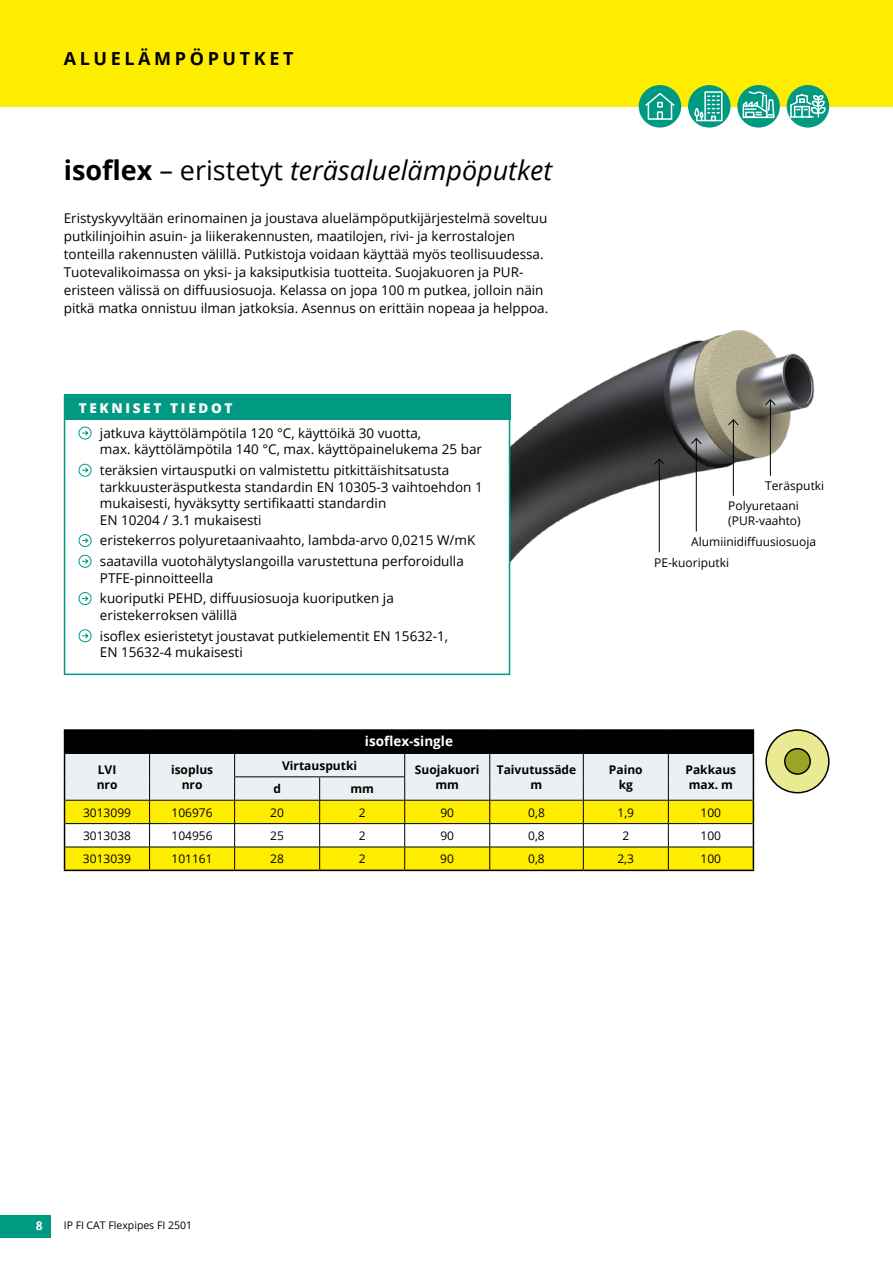
<style>
.page{position:relative;width:893px;height:1263px;background:#fff}
.page>*{position:absolute;margin:0;border:0;box-sizing:border-box;transform-origin:0 0}
.t1{font:italic 27px "Open Sans";color:#000}
.t2{font:700 18px "Open Sans";letter-spacing:.2em;color:#000}
.t3{font:13.5px/18px "Open Sans";color:#000}
.t4{font:800 13.5px "Open Sans";letter-spacing:.2em;color:#fff}
.t5{font:700 13.5px "Open Sans";color:#fff}
.t6{font:12px/15px "Open Sans";color:#000}
.t7{font:700 12px/15px "Open Sans";color:#000;text-align:center}
.t8{font:700 12px "Open Sans";color:#fff}
.t9{font:10.5px "Open Sans";color:#000}
.s1{font-weight:700;font-style:normal}
.s2{font-style:normal}
</style>
<div class="page">
<div style="left:0;top:1215px;width:51px;height:22px;background:#009982"></div>
<div style="left:0;top:0;width:893px;height:105px;background:#ffed00"></div>
<div style="left:639px;top:85px;width:42px;height:43px;background:#009982;border-radius:50%"></div>
<svg style="left:644px;top:92px;width:32px;height:29px"></svg>
<div style="left:688px;top:85px;width:42px;height:43px;background:#009982;border-radius:50%"></div>
<svg style="left:696px;top:91px;width:27px;height:31px"></svg>
<div style="left:694px;top:108px;width:5px;height:9px;border:2px solid #fff;border-radius:2px"></div>
<div style="left:737px;top:85px;width:43px;height:43px;background:#009982;border-radius:50%"></div>
<svg style="left:741px;top:91px;width:34px;height:28px"></svg>
<div style="left:787px;top:85px;width:42px;height:43px;background:#009982;border-radius:50%"></div>
<svg style="left:789px;top:93px;width:37px;height:25px"></svg>
<img style="left:510px;top:330px;width:305px;height:241px">
<div style="left:64px;top:395px;width:446px;height:280px;background:#fff;border:2px solid #009982"></div>
<div style="left:64px;top:394px;width:446px;height:26px;background:#009982"></div>
<svg style="left:78px;top:426px;width:14px;height:14px"></svg>
<svg style="left:78px;top:463px;width:14px;height:14px"></svg>
<svg style="left:78px;top:534px;width:14px;height:13px"></svg>
<svg style="left:78px;top:554px;width:14px;height:14px"></svg>
<svg style="left:78px;top:592px;width:14px;height:13px"></svg>
<svg style="left:78px;top:629px;width:14px;height:14px"></svg>
<hr style="left:64px;top:729px;width:86px;height:2px;background:#000">
<hr style="left:150px;top:729px;width:85px;height:2px;background:#000">
<hr style="left:235px;top:729px;width:85px;height:2px;background:#000">
<hr style="left:320px;top:729px;width:85px;height:2px;background:#000">
<hr style="left:405px;top:729px;width:85px;height:2px;background:#000">
<hr style="left:490px;top:729px;width:93px;height:2px;background:#000">
<hr style="left:583px;top:729px;width:85px;height:2px;background:#000">
<hr style="left:668px;top:729px;width:86px;height:2px;background:#000">
<hr style="left:64px;top:870px;width:86px;height:1px;background:#000">
<hr style="left:150px;top:870px;width:85px;height:1px;background:#000">
<hr style="left:235px;top:870px;width:85px;height:1px;background:#000">
<hr style="left:320px;top:870px;width:85px;height:1px;background:#000">
<hr style="left:405px;top:870px;width:85px;height:1px;background:#000">
<hr style="left:490px;top:870px;width:93px;height:1px;background:#000">
<hr style="left:583px;top:870px;width:85px;height:1px;background:#000">
<hr style="left:668px;top:870px;width:86px;height:1px;background:#000">
<svg style="left:64px;top:731px;width:690px;height:139px;background:#c1bd74"></svg>
<hr style="left:770px;top:400px;width:1px;height:76px;background:#000">
<svg style="left:764px;top:399px;width:12px;height:7px"></svg>
<hr style="left:659px;top:459px;width:1px;height:93px;background:#000">
<svg style="left:653px;top:458px;width:12px;height:7px"></svg>
<hr style="left:733px;top:420px;width:1px;height:76px;background:#000">
<svg style="left:727px;top:419px;width:12px;height:7px"></svg>
<hr style="left:696px;top:438px;width:1px;height:93px;background:#000">
<svg style="left:690px;top:437px;width:12px;height:8px"></svg>
<div style="left:766px;top:730px;width:63px;height:63px;background:#eaea92;border-radius:50%"></div>
<div style="left:765px;top:729px;width:65px;height:64px;border:2px solid #000;border-radius:50%"></div>
<div style="left:785px;top:749px;width:25px;height:25px;background:#9aa526;border-radius:50%"></div>
<div style="left:784px;top:748px;width:27px;height:27px;border:2px solid #000;border-radius:50%"></div>
<h2 class="t2" style="left:64px;top:46px;width:231px">ALUELÄMPÖPUTKET</h2>
<h1 class="t1" style="left:64px;top:152px;width:490px"><span class="s1">isoflex</span> <span class="s2">– eristetyt</span> teräsaluelämpöputket</h1>
<p class="t3" style="left:64px;top:209px;width:486px">Eristyskyvyltään erinomainen ja joustava aluelämpöputkijärjestelmä soveltuu putkilinjoihin asuin- ja liikerakennusten, maatilojen, rivi- ja kerrostalojen tonteilla rakennusten välillä. Putkistoja voidaan käyttää myös teollisuudessa.<br>Tuotevalikoimassa on yksi- ja kaksiputkisia tuotteita. Suojakuoren ja PUR&shy;eristeen välissä on diffuusiosuoja. Kelassa on jopa 100 m putkea, jolloin näin pitkä matka onnistuu ilman jatkoksia. Asennus on erittäin nopeaa ja helppoa.</p>
<p class="t4" style="left:79px;top:398px;width:155px">TEKNISET TIEDOT</p>
<p class="t3" style="left:100px;top:424px;width:384px;line-height:16.5px">jatkuva käyttölämpötila 120 °C, käyttöikä 30 vuotta,<br>max. käyttölämpötila 140 °C, max. käyttöpainelukema 25 bar</p>
<p class="t3" style="left:100px;top:462px;width:384px;line-height:16.5px">teräksien virtausputki on valmistettu pitkittäishitsatusta tarkkuusteräsputkesta standardin EN 10305-3 vaihtoehdon 1 mukaisesti, hyväksytty sertifikaatti standardin<br>EN 10204 / 3.1 mukaisesti</p>
<p class="t3" style="left:100px;top:530px;width:377px;line-height:20.7px">eristekerros polyuretaanivaahto, lambda-arvo 0,0215 W/mK saatavilla vuotohälytyslangoilla varustettuna perforoidulla</p>
<p class="t3" style="left:100px;top:567px;width:295px;line-height:20.7px">PTFE-pinnoitteella<br>kuoriputki PEHD, diffuusiosuoja kuoriputken ja</p>
<p class="t3" style="left:100px;top:604px;width:350px;line-height:20.7px">eristekerroksen välillä<br>isoflex esieristetyt joustavat putkielementit EN 15632-1,</p>
<p class="t3" style="left:100px;top:643px;width:144px">EN 15632-4 mukaisesti</p>
<p class="t5" style="left:365px;top:732px;width:90px">isoflex-single</p>
<p class="t6" style="left:765px;top:478px;width:60px">Teräsputki</p>
<p class="t6" style="left:728px;top:498px;width:74px">Polyuretaani (PUR-vaahto)</p>
<p class="t6" style="left:691px;top:533px;width:126px">Alumiinidiffuusiosuoja</p>
<p class="t6" style="left:654px;top:555px;width:76px">PE-kuoriputki</p>
<p class="t7" style="left:97px;top:762px;width:22px;text-align:left">LVI nro</p>
<p class="t7" style="left:171px;top:762px;width:44px">isoplus nro</p>
<p class="t7" style="left:282px;top:757px;width:76px">Virtausputki</p>
<p class="t7" style="left:415px;top:762px;width:66px">Suojakuori mm</p>
<p class="t7" style="left:497px;top:762px;width:81px">Taivutussäde m</p>
<p class="t7" style="left:609px;top:762px;width:35px">Paino kg</p>
<p class="t7" style="left:685px;top:762px;width:52px">Pakkaus</p>
<p class="t7" style="left:689px;top:777px;width:46px">max. m</p>
<p class="t7" style="left:273px;top:781px;width:9px">d</p>
<p class="t7" style="left:350px;top:781px;width:25px">mm</p>
<p class="t6" style="left:83px;top:804px;width:50px">3013099</p>
<p class="t6" style="left:172px;top:804px;width:43px">106976</p>
<p class="t6" style="left:270px;top:804px;width:15px">20</p>
<p class="t6" style="left:359px;top:804px;width:8px">2</p>
<p class="t6" style="left:440px;top:804px;width:15px">90</p>
<p class="t6" style="left:528px;top:804px;width:18px">0,8</p>
<p class="t6" style="left:617px;top:804px;width:18px">1,9</p>
<p class="t6" style="left:701px;top:804px;width:22px">100</p>
<p class="t6" style="left:83px;top:828px;width:50px">3013038</p>
<p class="t6" style="left:171px;top:828px;width:43px">104956</p>
<p class="t6" style="left:270px;top:828px;width:15px">25</p>
<p class="t6" style="left:359px;top:828px;width:8px">2</p>
<p class="t6" style="left:440px;top:828px;width:15px">90</p>
<p class="t6" style="left:528px;top:828px;width:18px">0,8</p>
<p class="t6" style="left:622px;top:828px;width:8px">2</p>
<p class="t6" style="left:700px;top:828px;width:22px">100</p>
<p class="t6" style="left:83px;top:851px;width:50px">3013039</p>
<p class="t6" style="left:171px;top:851px;width:43px">101161</p>
<p class="t6" style="left:270px;top:851px;width:15px">28</p>
<p class="t6" style="left:359px;top:851px;width:8px">2</p>
<p class="t6" style="left:440px;top:851px;width:15px">90</p>
<p class="t6" style="left:528px;top:851px;width:18px">0,8</p>
<p class="t6" style="left:617px;top:851px;width:18px">2,3</p>
<p class="t6" style="left:700px;top:851px;width:22px">100</p>
<p class="t8" style="left:36px;top:1217px;width:8px">8</p>
<p class="t9" style="left:64px;top:1217px;width:130px">IP FI CAT Flexpipes FI 2501</p>
</div>
